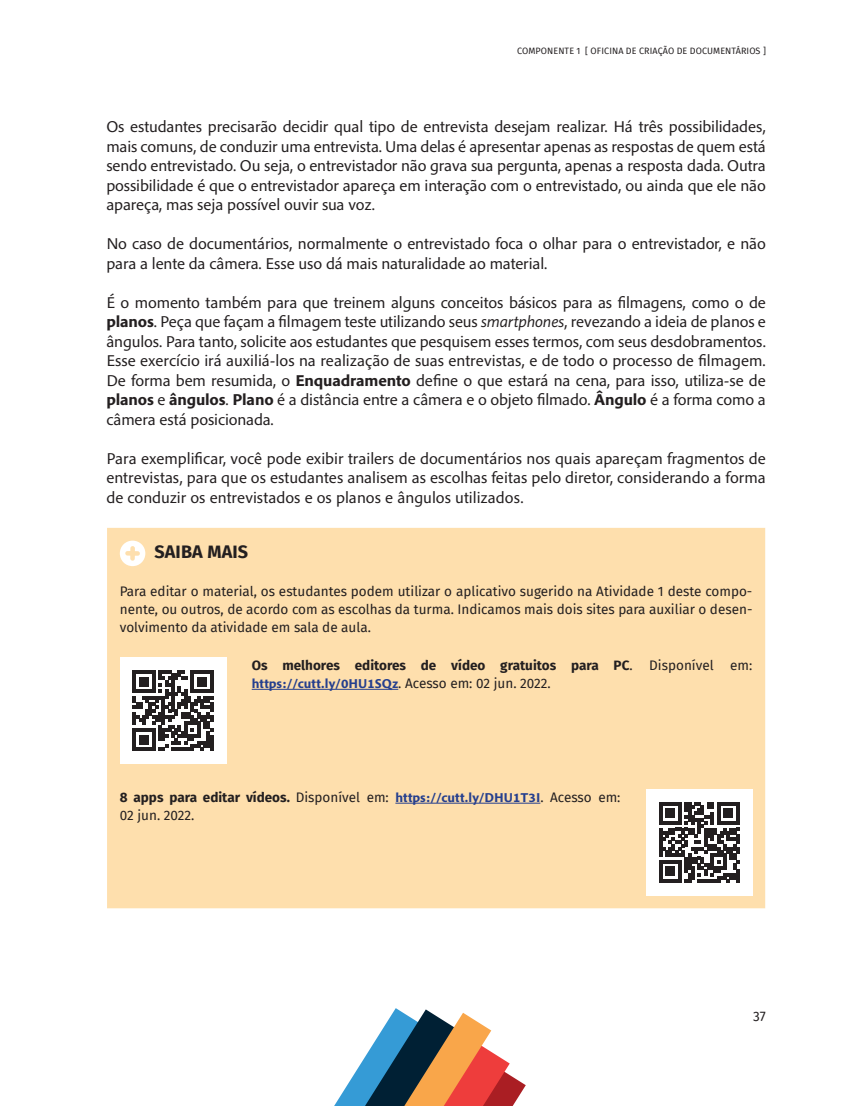
<style>
.page{position:relative;width:851px;height:1106px;background:#fff}
.page>*{position:absolute;margin:0;border:0;box-sizing:border-box;transform-origin:0 0}
.t1{font:700 18px "Fira Sans";letter-spacing:.01em;color:#231f20}
.t2{font:16.5px/19.5px "Pelago";letter-spacing:-.01em;color:#231f20;text-align:justify}
.t3{font:13.5px/18px "Fira Sans";color:#231f20;text-align:justify}
.t4{font:700 13.5px "Fira Sans";color:#231f20}
.t5{font:700 13.5px "Pelago";color:#253f8e}
.t6{font:9px "Fira Sans";letter-spacing:.01em;color:#231f20}
.s1{font-weight:700}
.s2{font-style:italic}
.s3{font-weight:400}
.s4{font-family:"Fira Sans";font-weight:400;color:#231f20}
.s5{font-family:"Pelago";font-weight:700;color:#253f8e}
</style>
<div class="page">
<svg style="left:334px;top:1008px;width:191px;height:98px"></svg>
<div style="left:107px;top:528px;width:658px;height:380px;background:#fedfad"></div>
<svg style="left:120px;top:540px;width:25px;height:26px"></svg>
<div style="left:120px;top:657px;width:106px;height:106px;background:#fff"></div>
<svg style="left:133px;top:670px;width:80px;height:80px"></svg>
<hr style="left:252px;top:689px;width:146px;height:1px;background:#253f8e">
<hr style="left:395px;top:802px;width:145px;height:1px;background:#253f8e">
<div style="left:646px;top:789px;width:106px;height:106px;background:#fff"></div>
<svg style="left:659px;top:802px;width:80px;height:80px"></svg>
<p class="t6" style="left:517px;top:44px;width:250px">COMPONENTE 1 [ OFICINA DE CRIAÇÃO DE DOCUMENTÁRIOS ]</p>
<p class="t2" style="left:106px;top:116px;width:661px">Os estudantes precisarão decidir qual tipo de entrevista desejam realizar. Há três possibilidades, mais comuns, de conduzir uma entrevista. Uma delas é apresentar apenas as respostas de quem está sendo entrevistado. Ou seja, o entrevistador não grava sua pergunta, apenas a resposta dada. Outra possibilidade é que o entrevistador apareça em interação com o entrevistado, ou ainda que ele não apareça, mas seja possível ouvir sua voz.</p>
<p class="t2" style="left:106px;top:233px;width:661px">No caso de documentários, normalmente o entrevistado foca o olhar para o entrevistador, e não para a lente da câmera. Esse uso dá mais naturalidade ao material.</p>
<p class="t2" style="left:106px;top:292px;width:661px">É o momento também para que treinem alguns conceitos básicos para as filmagens, como o de <span class="s1">planos</span>. Peça que façam a filmagem teste utilizando seus <span class="s2">smartphones</span>, revezando a ideia de planos e ângulos. Para tanto, solicite aos estudantes que pesquisem esses termos, com seus desdobramentos.<br>Esse exercício irá auxiliá-los na realização de suas entrevistas, e de todo o processo de filmagem.<br>De forma bem resumida, o <span class="s1">Enquadramento</span> define o que estará na cena, para isso, utiliza-se de <span class="s1">planos</span> e <span class="s1">ângulos</span>. <span class="s1">Plano</span> é a distância entre a câmera e o objeto filmado. <span class="s1">Ângulo</span> é a forma como a câmera está posicionada.</p>
<p class="t2" style="left:106px;top:448px;width:661px">Para exemplificar, você pode exibir trailers de documentários nos quais apareçam fragmentos de entrevistas, para que os estudantes analisem as escolhas feitas pelo diretor, considerando a forma de conduzir os entrevistados e os planos e ângulos utilizados.</p>
<p class="t1" style="left:154px;top:536px;width:95px">SAIBA MAIS</p>
<p class="t3" style="left:120px;top:581px;width:634px">Para editar o material, os estudantes podem utilizar o aplicativo sugerido na Atividade 1 deste compo&shy;nente, ou outros, de acordo com as escolhas da turma. Indicamos mais dois sites para auxiliar o desen&shy;volvimento da atividade em sala de aula.</p>
<p class="t4" style="left:252px;top:654px;width:502px">Os melhores editores de vídeo gratuitos para PC<span class="s3">. Disponível em:</span></p>
<p class="t5" style="left:252px;top:674px;width:300px">https://cutt.ly/0HU1SQz<span class="s4">. Acesso em: 02 jun. 2022.</span></p>
<p class="t3" style="left:120px;top:787px;width:502px"><span class="s1">8 apps para editar vídeos.</span> Disponível em: <span class="s5">https://cutt.ly/DHU1T3I</span>. Acesso em:<br>02 jun. 2022.</p>
<p class="t3" style="left:753px;top:1006px;width:14px">37</p>
</div>
